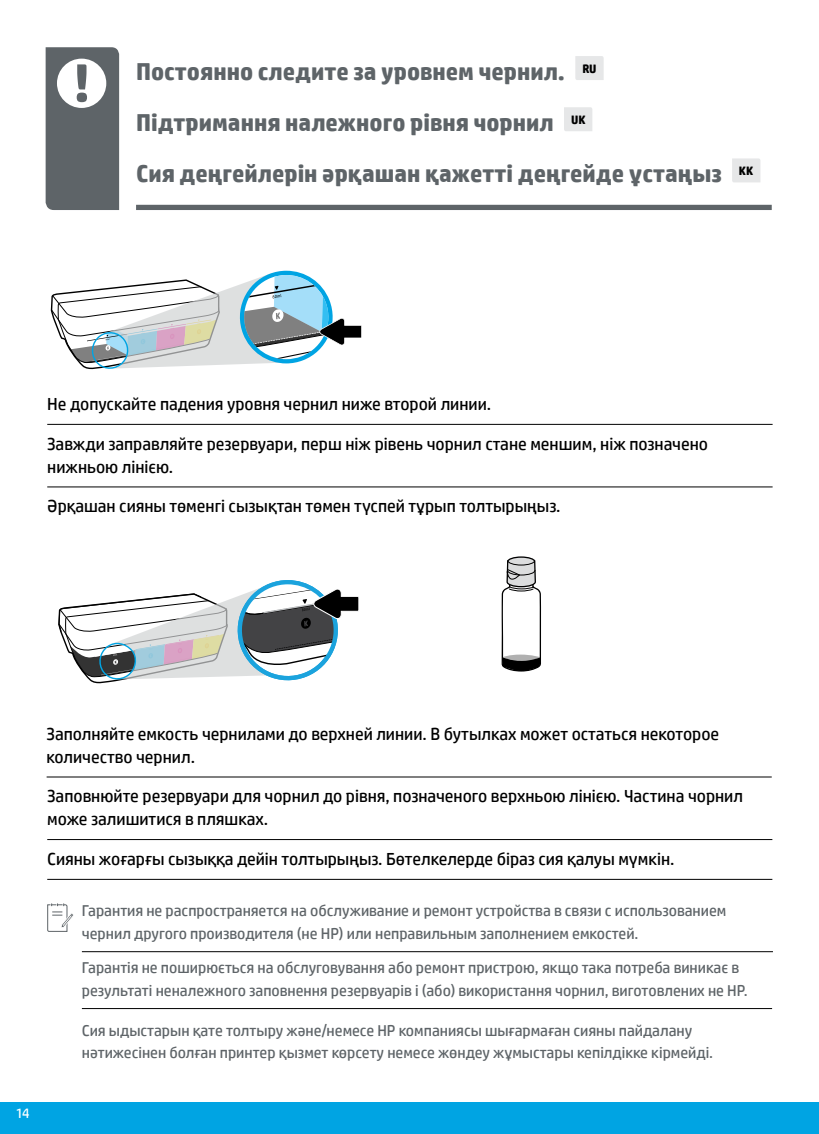
<style>
.page{position:relative;width:819px;height:1134px;background:#fff}
.page>*{position:absolute;margin:0;border:0;box-sizing:border-box;transform-origin:0 0}
.t1{font:700 24.5px "HP Simplified";color:#5e6468}
.t2{font:17.5px/22.8px "HP Simplified";color:#000}
.t3{font:15.75px/22.8px "HP Simplified";color:#5e6468}
.t4{font:14px "HP Simplified";color:#fff}
</style>
<div class="page">
<div style="left:0;top:1102px;width:819px;height:32px;background:#00a4e3"></div>
<div style="left:136px;top:205px;width:636px;height:5px;background:#5e6468"></div>
<svg style="left:46px;top:47px;width:73px;height:163px;background:#74797c"></svg>
<svg style="left:50px;top:271px;width:312px;height:99px"></svg>
<svg style="left:47px;top:903px;width:27px;height:29px"></svg>
<svg style="left:58px;top:580px;width:301px;height:104px"></svg>
<svg style="left:502px;top:556px;width:39px;height:116px"></svg>
<svg style="left:732px;top:158px;width:28px;height:24px"></svg>
<hr style="left:47px;top:879px;width:725px;height:1px;background:#000">
<svg style="left:564px;top:107px;width:28px;height:24px"></svg>
<hr style="left:47px;top:487px;width:726px;height:1px;background:#000">
<hr style="left:47px;top:839px;width:725px;height:1px;background:#000">
<hr style="left:82px;top:1008px;width:690px;height:1px;background:#000">
<hr style="left:47px;top:424px;width:726px;height:1px;background:#000">
<hr style="left:47px;top:777px;width:725px;height:1px;background:#000">
<hr style="left:82px;top:951px;width:691px;height:1px;background:#000">
<svg style="left:575px;top:56px;width:29px;height:24px"></svg>
<h1 class="t1" style="left:136px;top:56px;width:462px">Постоянно следите за уровнем чернил. <sup>RU</sup></h1>
<h1 class="t1" style="left:136px;top:107px;width:451px">Підтримання належного рівня чорнил <sup>UK</sup></h1>
<h1 class="t1" style="left:136px;top:158px;width:619px">Сия деңгейлерін әрқашан қажетті деңгейде ұстаңыз <sup>KK</sup></h1>
<p class="t2" style="left:47px;top:392px;width:446px">Не допускайте падения уровня чернил ниже второй линии.</p>
<p class="t2" style="left:47px;top:432px;width:662px">Завжди заправляйте резервуари, перш ніж рівень чорнил стане меншим, ніж позначено нижньою лінією.</p>
<p class="t2" style="left:47px;top:495px;width:515px">Әрқашан сияны төменгі сызықтан төмен түспей тұрып толтырыңыз.</p>
<p class="t2" style="left:47px;top:722px;width:674px">Заполняйте емкость чернилами до верхней линии. В бутылках может остаться некоторое количество чернил.</p>
<p class="t2" style="left:47px;top:785px;width:697px">Заповнюйте резервуари для чорнил до рівня, позначеного верхньою лінією. Частина чорнил може залишитися в пляшках.</p>
<p class="t2" style="left:47px;top:847px;width:629px">Сияны жоғарғы сызыққа дейін толтырыңыз. Бөтелкелерде біраз сия қалуы мүмкін.</p>
<p class="t3" style="left:82px;top:899px;width:646px">Гарантия не распространяется на обслуживание и ремонт устройства в связи с использованием чернил другого производителя (не HP) или неправильным заполнением емкостей.</p>
<p class="t3" style="left:82px;top:956px;width:667px">Гарантія не поширюється на обслуговування або ремонт пристрою, якщо така потреба виникає в результаті неналежного заповнення резервуарів і (або) використання чорнил, виготовлених не НР.</p>
<p class="t3" style="left:82px;top:1019px;width:633px">Сия ыдыстарын қате толтыру және/немесе HP компаниясы шығармаған сияны пайдалану нәтижесінен болған принтер қызмет көрсету немесе жөндеу жұмыстары кепілдікке кірмейді.</p>
<p class="t4" style="left:16px;top:1104px;width:16px">14</p>
</div>
